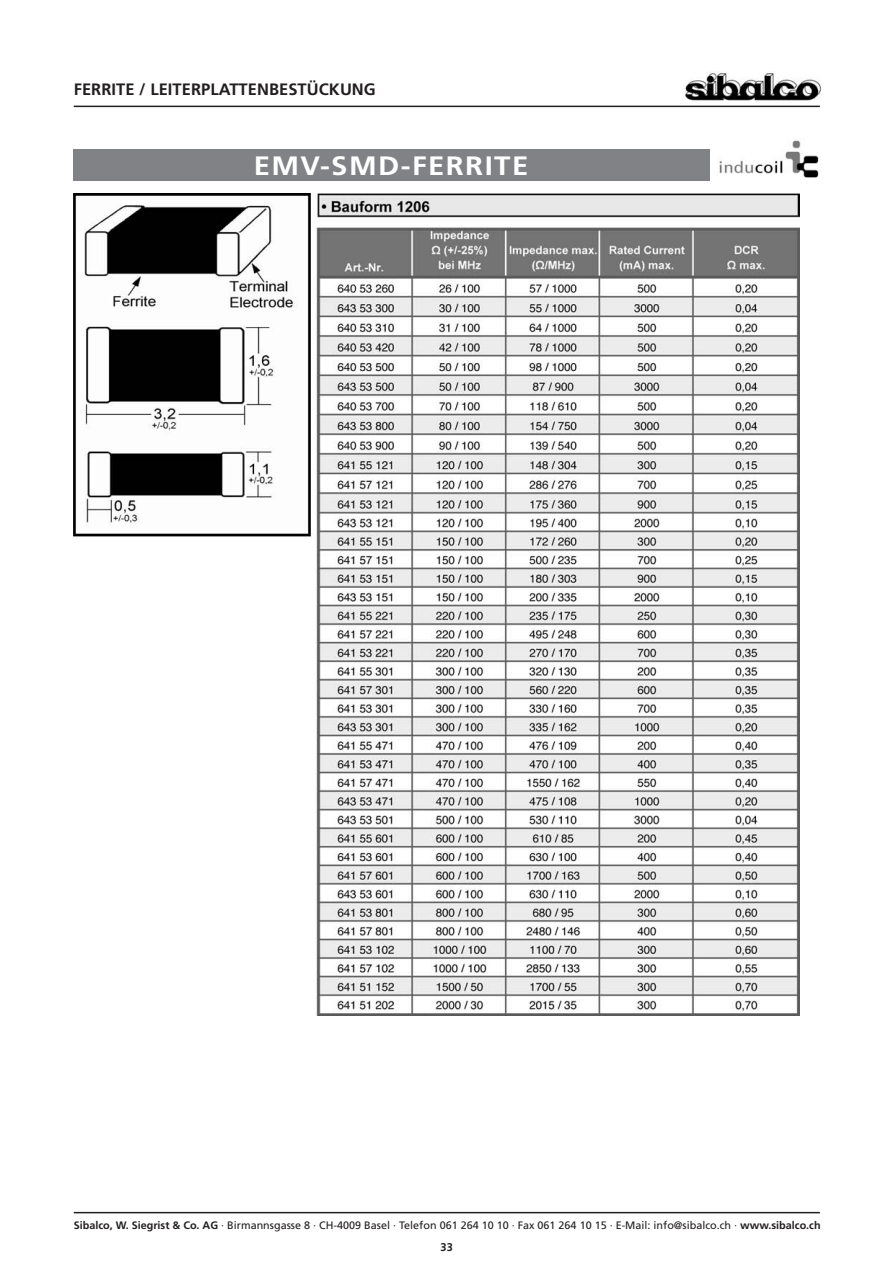
<style>
.page{position:relative;width:893px;height:1263px;background:#fff}
.page>*{position:absolute;margin:0;border:0;box-sizing:border-box;transform-origin:0 0}
.t1{font:700 26.55px "Frutiger";letter-spacing:.05em;color:#fff;scale:1.11 1}
.t2{font:700 16.5px "Frutiger";letter-spacing:.005em;color:#231f20}
.t3{font:700 11.25px "Frutiger";color:#231f20}
.t4{font:10.8px "Frutiger";color:#231f20}
.s1{font-weight:700}
</style>
<div class="page">
<img style="left:74px;top:193px;width:725px;height:822px">
<img style="left:719px;top:140px;width:100px;height:38px">
<div style="left:74px;top:149px;width:635px;height:32px;background:#808285"></div>
<hr style="left:74px;top:1212px;width:745px;height:1px;background:#231f20">
<hr style="left:74px;top:106px;width:745px;height:1px;background:#231f20">
<img style="left:685px;top:73px;width:137px;height:28px">
<h2 class="t2" style="left:74px;top:83px;width:303px">FERRITE / LEITERPLATTENBESTÜCKUNG</h2>
<h1 class="t1" style="left:254px;top:155px;width:249px">EMV-SMD-FERRITE</h1>
<p class="t4" style="left:74px;top:1221px;width:748px"><span class="s1">Sibalco, W. Siegrist &amp; Co. AG</span> · Birmannsgasse 8 · CH-4009 Basel · Telefon 061 264 10 10 · Fax 061 264 10 15 · E-Mail: info@sibalco.ch · <span class="s1">www.sibalco.ch</span></p>
<p class="t3" style="left:440px;top:1242px;width:14px">33</p>
</div>
